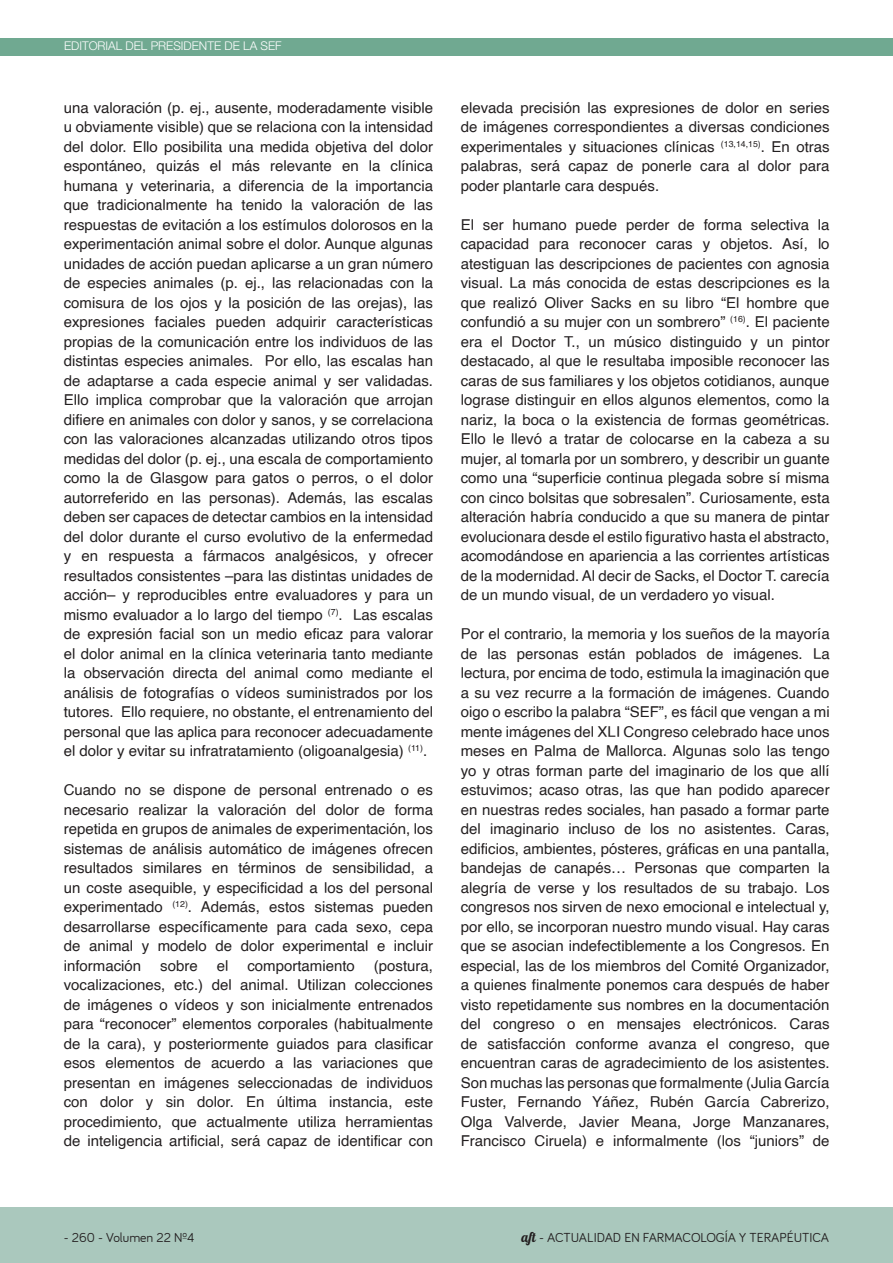
<style>
.page{position:relative;width:893px;height:1263px;background:#fff}
.page>*{position:absolute;margin:0;border:0;box-sizing:border-box;transform-origin:0 0}
.PÁRRAFO{font:15px/19.5px "Helvetica";color:#231f20;text-align:justify}
.NUMERACIÓN{font:13.5px "Bariol";color:#231f20}
.t1{font:300 12px "Helvetica Neue";color:#fff}
.s1{font-family:"Lobster 1.4"}
</style>
<div class="page">
<div style="left:0;top:1208px;width:893px;height:55px;background:#aac8bd"></div>
<div style="left:0;top:38px;width:893px;height:17px;background:#70a991"></div>
<p class="t1" style="left:64px;top:39px;width:219px">EDITORIAL DEL PRESIDENTE DE LA SEF</p>
<p class="PÁRRAFO" style="left:64px;top:98px;width:371px">una valoración (p. ej., ausente, moderadamente visible u obviamente visible) que se relaciona con la intensidad del dolor. Ello posibilita una medida objetiva del dolor espontáneo, quizás el más relevante en la clínica humana y veterinaria, a diferencia de la importancia que tradicionalmente ha tenido la valoración de las respuestas de evitación a los estímulos dolorosos en la experimentación animal sobre el dolor. Aunque algunas unidades de acción puedan aplicarse a un gran número de especies animales (p. ej., las relacionadas con la comisura de los ojos y la posición de las orejas), las expresiones faciales pueden adquirir características propias de la comunicación entre los individuos de las distintas especies animales. Por ello, las escalas han de adaptarse a cada especie animal y ser validadas.<br>Ello implica comprobar que la valoración que arrojan difiere en animales con dolor y sanos, y se correlaciona con las valoraciones alcanzadas utilizando otros tipos medidas del dolor (p. ej., una escala de comportamiento como la de Glasgow para gatos o perros, o el dolor autorreferido en las personas). Además, las escalas deben ser capaces de detectar cambios en la intensidad del dolor durante el curso evolutivo de la enfermedad y en respuesta a fármacos analgésicos, y ofrecer resultados consistentes –para las distintas unidades de acción– y reproducibles entre evaluadores y para un mismo evaluador a lo largo del tiempo <sup>(7)</sup>. Las escalas de expresión facial son un medio eficaz para valorar el dolor animal en la clínica veterinaria tanto mediante la observación directa del animal como mediante el análisis de fotografías o vídeos suministrados por los tutores. Ello requiere, no obstante, el entrenamiento del personal que las aplica para reconocer adecuadamente el dolor y evitar su infratratamiento (oligoanalgesia) <sup>(11)</sup>.</p>
<p class="PÁRRAFO" style="left:64px;top:780px;width:371px">Cuando no se dispone de personal entrenado o es necesario realizar la valoración del dolor de forma repetida en grupos de animales de experimentación, los sistemas de análisis automático de imágenes ofrecen resultados similares en términos de sensibilidad, a un coste asequible, y especificidad a los del personal experimentado <sup>(12)</sup>. Además, estos sistemas pueden desarrollarse específicamente para cada sexo, cepa de animal y modelo de dolor experimental e incluir información</p>
<p class="PÁRRAFO" style="left:64px;top:956px;width:371px;text-indent:310px">(postura, vocalizaciones, etc.) del animal. Utilizan colecciones de imágenes o vídeos y son inicialmente entrenados para “reconocer” elementos corporales (habitualmente de la cara), y posteriormente guiados para clasificar esos elementos de acuerdo a las variaciones que presentan en imágenes seleccionadas de individuos con dolor y sin dolor. En última instancia, este procedimiento, que actualmente utiliza herramientas de inteligencia artificial, será capaz de identificar con</p>
<p class="PÁRRAFO" style="left:160px;top:956px;width:39px">sobre</p>
<p class="PÁRRAFO" style="left:217px;top:956px;width:13px">el</p>
<p class="PÁRRAFO" style="left:247px;top:956px;width:109px">comportamiento</p>
<p class="PÁRRAFO" style="left:461px;top:98px;width:370px">elevada precisión las expresiones de dolor en series de imágenes correspondientes a diversas condiciones experimentales y situaciones clínicas <sup>(13,14,15)</sup>. En otras palabras, será capaz de ponerle cara al dolor para poder plantarle cara después.</p>
<p class="PÁRRAFO" style="left:461px;top:215px;width:370px">El ser humano puede perder de forma selectiva la capacidad para reconocer caras y objetos. Así, lo atestiguan las descripciones de pacientes con agnosia visual. La más conocida de estas descripciones es la que realizó Oliver Sacks en su libro “El hombre que confundió a su mujer con un sombrero” <sup>(16)</sup>. El paciente era el Doctor T., un músico distinguido y un pintor destacado, al que le resultaba imposible reconocer las caras de sus familiares y los objetos cotidianos, aunque lograse distinguir en ellos algunos elementos, como la nariz, la boca o la existencia de formas geométricas.<br>Ello le llevó a tratar de colocarse en la cabeza a su mujer, al tomarla por un sombrero, y describir un guante como una “superficie continua plegada sobre sí misma con cinco bolsitas que sobresalen”. Curiosamente, esta alteración habría conducido a que su manera de pintar evolucionara desde el estilo figurativo hasta el abstracto, acomodándose en apariencia a las corrientes artísticas de la modernidad. Al decir de Sacks, el Doctor T. carecía de un mundo visual, de un verdadero yo visual.</p>
<p class="PÁRRAFO" style="left:461px;top:624px;width:370px">Por el contrario, la memoria y los sueños de la mayoría de las personas están poblados de imágenes. La lectura, por encima de todo, estimula la imaginación que a su vez recurre a la formación de imágenes. Cuando oigo o escribo la palabra “SEF”, es fácil que vengan a mi mente imágenes del XLI Congreso celebrado hace unos meses en Palma de Mallorca. Algunas solo las tengo yo y otras forman parte del imaginario de los que allí estuvimos; acaso otras, las que han podido aparecer en nuestras redes sociales, han pasado a formar parte del imaginario incluso de los no asistentes. Caras, edificios, ambientes, pósteres, gráficas en una pantalla, bandejas de canapés… Personas que comparten la alegría de verse y los resultados de su trabajo. Los congresos nos sirven de nexo emocional e intelectual y, por ello, se incorporan nuestro mundo visual. Hay caras que se asocian indefectiblemente a los Congresos. En especial, las de los miembros del Comité Organizador, a quienes finalmente ponemos cara después de haber visto repetidamente sus nombres en la documentación del congreso o en mensajes electrónicos. Caras de satisfacción conforme avanza el congreso, que encuentran caras de agradecimiento de los asistentes.<br>Son muchas las personas que formalmente (Julia García Fuster, Fernando Yáñez, Rubén García Cabrerizo, Olga Valverde, Javier Meana, Jorge Manzanares, Francisco Ciruela) e informalmente (los “juniors” de</p>
<p class="NUMERACIÓN" style="left:64px;top:1230px;width:132px">- 260 - Volumen 22 Nº4</p>
<p class="NUMERACIÓN" style="left:522px;top:1230px;width:309px"><span class="s1">aft</span> - ACTUALIDAD EN FARMACOLOGÍA Y TERAPÉUTICA</p>
</div>
